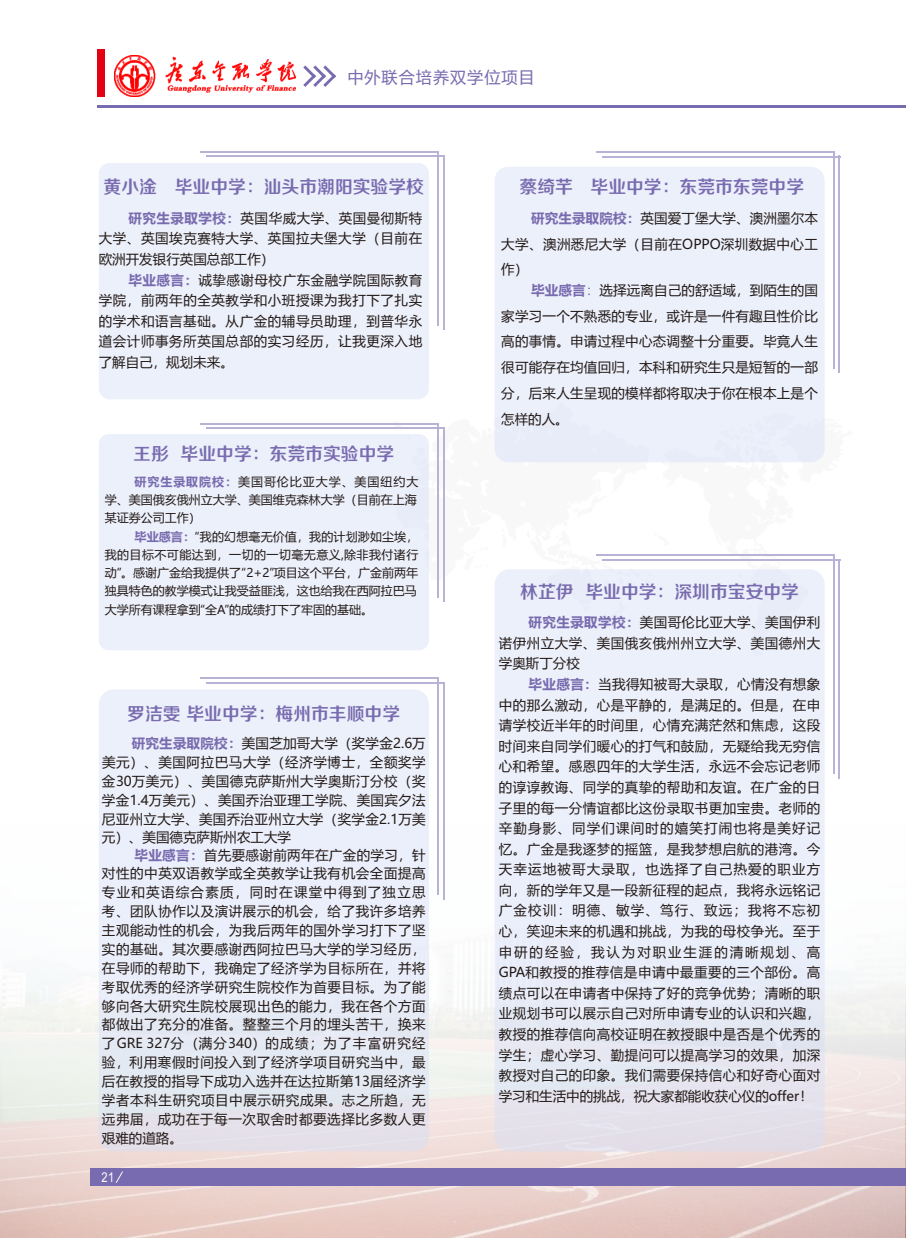
<style>
.page{position:relative;width:906px;height:1238px;background:#fff}
.page>*{position:absolute;margin:0;border:0;box-sizing:border-box;transform-origin:0 0}
.t1{font:18px "FZZZHONGJW GB1 0";color:#796baf}
.t2{font:16.2px "Microsoft Ya Hei";letter-spacing:.06em;color:#796baf}
.t3{font:13.65px "Arial Narrow";color:#fff}
.t4{font:13.5px/20.5px "Microsoft Ya Hei";letter-spacing:.03em;color:#231916;text-align:justify}
.t5{font:12px/18.3px "Microsoft Ya Hei";color:#231916}
.s1{font-weight:700;color:#796baf}
.s2{color:#796baf}
</style>
<div class="page">
<div style="left:97px;top:49px;width:8px;height:48px;background:#e60013"></div>
<svg style="left:303px;top:65px;width:33px;height:22px"></svg>
<hr style="left:98px;top:105px;width:808px;height:3px;background:#796baf">
<img style="left:165px;top:56px;width:130px;height:37px">
<img style="left:114px;top:56px;width:42px;height:40px">
<div style="left:90px;top:1168px;width:816px;height:17px;background:#796baf"></div>
<svg style="left:116px;top:1171px;width:7px;height:11px"></svg>
<div style="left:494px;top:569px;width:330px;height:582px;background:#d5dff8;border-radius:15px;opacity:.47"></div>
<hr style="left:838px;top:559px;width:2px;height:220px;background:#bab1d7">
<hr style="left:833px;top:554px;width:2px;height:220px;background:#bab1d7">
<hr style="left:602px;top:559px;width:238px;height:1px;background:#bab1d7">
<hr style="left:596px;top:554px;width:239px;height:1px;background:#bab1d7">
<div style="left:99px;top:163px;width:330px;height:236px;background:#ebf0fb;border-radius:11px"></div>
<hr style="left:443px;top:155px;width:1px;height:174px;background:#bab1d7">
<hr style="left:437px;top:151px;width:2px;height:174px;background:#bab1d7">
<hr style="left:206px;top:155px;width:238px;height:1px;background:#bab1d7">
<hr style="left:200px;top:151px;width:239px;height:1px;background:#bab1d7">
<div style="left:99px;top:434px;width:330px;height:216px;background:#ebf0fb;border-radius:10px"></div>
<div style="left:494px;top:167px;width:330px;height:295px;background:#ebf0fb;border-radius:14px"></div>
<hr style="left:838px;top:156px;width:2px;height:217px;background:#bab1d7">
<hr style="left:833px;top:151px;width:2px;height:217px;background:#bab1d7">
<hr style="left:602px;top:156px;width:238px;height:1px;background:#bab1d7">
<hr style="left:596px;top:151px;width:239px;height:1px;background:#bab1d7">
<hr style="left:443px;top:427px;width:1px;height:174px;background:#bab1d7">
<hr style="left:437px;top:423px;width:2px;height:174px;background:#bab1d7">
<hr style="left:206px;top:427px;width:238px;height:1px;background:#bab1d7">
<hr style="left:200px;top:423px;width:239px;height:1px;background:#bab1d7">
<div style="left:99px;top:689px;width:330px;height:462px;background:#d5dff8;border-radius:15px;opacity:.47"></div>
<hr style="left:443px;top:682px;width:1px;height:217px;background:#bab1d7">
<hr style="left:437px;top:678px;width:2px;height:216px;background:#bab1d7">
<hr style="left:206px;top:682px;width:238px;height:2px;background:#bab1d7">
<hr style="left:200px;top:677px;width:239px;height:2px;background:#bab1d7">
<p class="t2" style="left:347px;top:70px;width:189px">中外联合培养双学位项目</p>
<h1 class="t1" style="left:104px;top:177px;width:322px">黄小淦 毕业中学：汕头市潮阳实验学校</h1>
<p class="t4" style="left:99px;top:209px;width:325px;text-indent:30px"><span class="s1">研究生录取学校：</span>英国华威大学、英国曼彻斯特大学、英国埃克赛特大学、英国拉夫堡大学（目前在欧洲开发银行英国总部工作）</p>
<p class="t4" style="left:99px;top:270px;width:325px;text-indent:30px"><span class="s1">毕业感言：</span>诚挚感谢母校广东金融学院国际教育学院，前两年的全英教学和小班授课为我打下了扎实的学术和语言基础。从广金的辅导员助理，到普华永道会计师事务所英国总部的实习经历，让我更深入地了解自己，规划未来。</p>
<h1 class="t1" style="left:133px;top:444px;width:262px">王彤 毕业中学：东莞市实验中学</h1>
<p class="t5" style="left:105px;top:473px;width:315px;text-indent:30px"><span class="s1">研究生录取院校：</span>美国哥伦比亚大学、美国纽约大学、美国俄亥俄州立大学、美国维克森林大学（目前在上海某证券公司工作）</p>
<p class="t5" style="left:105px;top:528px;width:315px;text-indent:30px"><span class="s1">毕业感言：</span>“我的幻想毫无价值，我的计划渺如尘埃，我的目标不可能达到，一切的一切毫无意义,除非我付诸行动”。感谢广金给我提供了“2+2”项目这个平台，广金前两年独具特色的教学模式让我受益匪浅，这也给我在西阿拉巴马大学所有课程拿到“全A”的成绩打下了牢固的基础。</p>
<h1 class="t1" style="left:127px;top:703px;width:274px">罗洁雯 毕业中学：梅州市丰顺中学</h1>
<p class="t4" style="left:102px;top:734px;width:325px;line-height:18.9px;text-indent:30px"><span class="s1">研究生录取院校：</span>美国芝加哥大学（奖学金2.6万美元）、美国阿拉巴马大学（经济学博士，全额奖学金30万美元）、美国德克萨斯州大学奥斯汀分校（奖学金1.4万美元）、美国乔治亚理工学院、美国宾夕法尼亚州立大学、美国乔治亚州立大学（奖学金2.1万美元）、美国德克萨斯州农工大学</p>
<p class="t4" style="left:102px;top:846px;width:325px;line-height:18.9px;text-indent:33px"><span class="s1">毕业感言：</span>首先要感谢前两年在广金的学习，针对性的中英双语教学或全英教学让我有机会全面提高专业和英语综合素质，同时在课堂中得到了独立思考、团队协作以及演讲展示的机会，给了我许多培养主观能动性的机会，为我后两年的国外学习打下了坚实的基础。其次要感谢西阿拉巴马大学的学习经历，在导师的帮助下，我确定了经济学为目标所在，并将考取优秀的经济学研究生院校作为首要目标。为了能够向各大研究生院校展现出色的能力，我在各个方面都做出了充分的准备。整整三个月的埋头苦干，换来了GRE 327分（满分340）的成绩；为了丰富研究经验，利用寒假时间投入到了经济学项目研究当中，最后在教授的指导下成功入选并在达拉斯第13届经济学学者本科生研究项目中展示研究成果。志之所趋，无远弗届，成功在于每一次取舍时都要选择比多数人更艰难的道路。</p>
<p class="t3" style="left:101px;top:1171px;width:15px">21</p>
<h1 class="t1" style="left:519px;top:177px;width:286px">蔡绮芊 毕业中学：东莞市东莞中学</h1>
<p class="t4" style="left:501px;top:206px;width:318px;line-height:25.7px;text-indent:30px"><span class="s1">研究生录取院校：</span>英国爱丁堡大学、澳洲墨尔本大学、澳洲悉尼大学（目前在OPPO深圳数据中心工作）</p>
<p class="t4" style="left:501px;top:278px;width:318px;line-height:25.7px;text-indent:30px"><span class="s1">毕业感言</span><span class="s2">：</span>选择远离自己的舒适域，到陌生的国家学习一个不熟悉的专业，或许是一件有趣且性价比高的事情。申请过程中心态调整十分重要。毕竟人生很可能存在均值回归，本科和研究生只是短暂的一部分，后来人生呈现的模样都将取决于你在根本上是个怎样的人。</p>
<h1 class="t1" style="left:520px;top:582px;width:280px">林芷伊 毕业中学：深圳市宝安中学</h1>
<p class="t4" style="left:499px;top:613px;width:323px;text-indent:30px"><span class="s1">研究生录取学校：</span>美国哥伦比亚大学、美国伊利诺伊州立大学、美国俄亥俄州州立大学、美国德州大学奥斯丁分校</p>
<p class="t4" style="left:499px;top:675px;width:323px;text-indent:30px"><span class="s1">毕业感言：</span>当我得知被哥大录取，心情没有想象中的那么激动，心是平静的，是满足的。但是，在申请学校近半年的时间里，心情充满茫然和焦虑，这段时间来自同学们暖心的打气和鼓励，无疑给我无穷信心和希望。感恩四年的大学生活，永远不会忘记老师的谆谆教诲、同学的真挚的帮助和友谊。在广金的日子里的每一分情谊都比这份录取书更加宝贵。老师的辛勤身影、同学们课间时的嬉笑打闹也将是美好记忆。广金是我逐梦的摇篮，是我梦想启航的港湾。今天幸运地被哥大录取，也选择了自己热爱的职业方向，新的学年又是一段新征程的起点，我将永远铭记广金校训：明德、敏学、笃行、致远；我将不忘初心，笑迎未来的机遇和挑战，为我的母校争光。至于申研的经验，我认为对职业生涯的清晰规划、高GPA和教授的推荐信是申请中最重要的三个部份。高绩点可以在申请者中保持了好的竞争优势；清晰的职业规划书可以展示自己对所申请专业的认识和兴趣，教授的推荐信向高校证明在教授眼中是否是个优秀的学生；虚心学习、勤提问可以提高学习的效果，加深教授对自己的印象。我们需要保持信心和好奇心面对学习和生活中的挑战，祝大家都能收获心仪的offer！</p>
</div>
